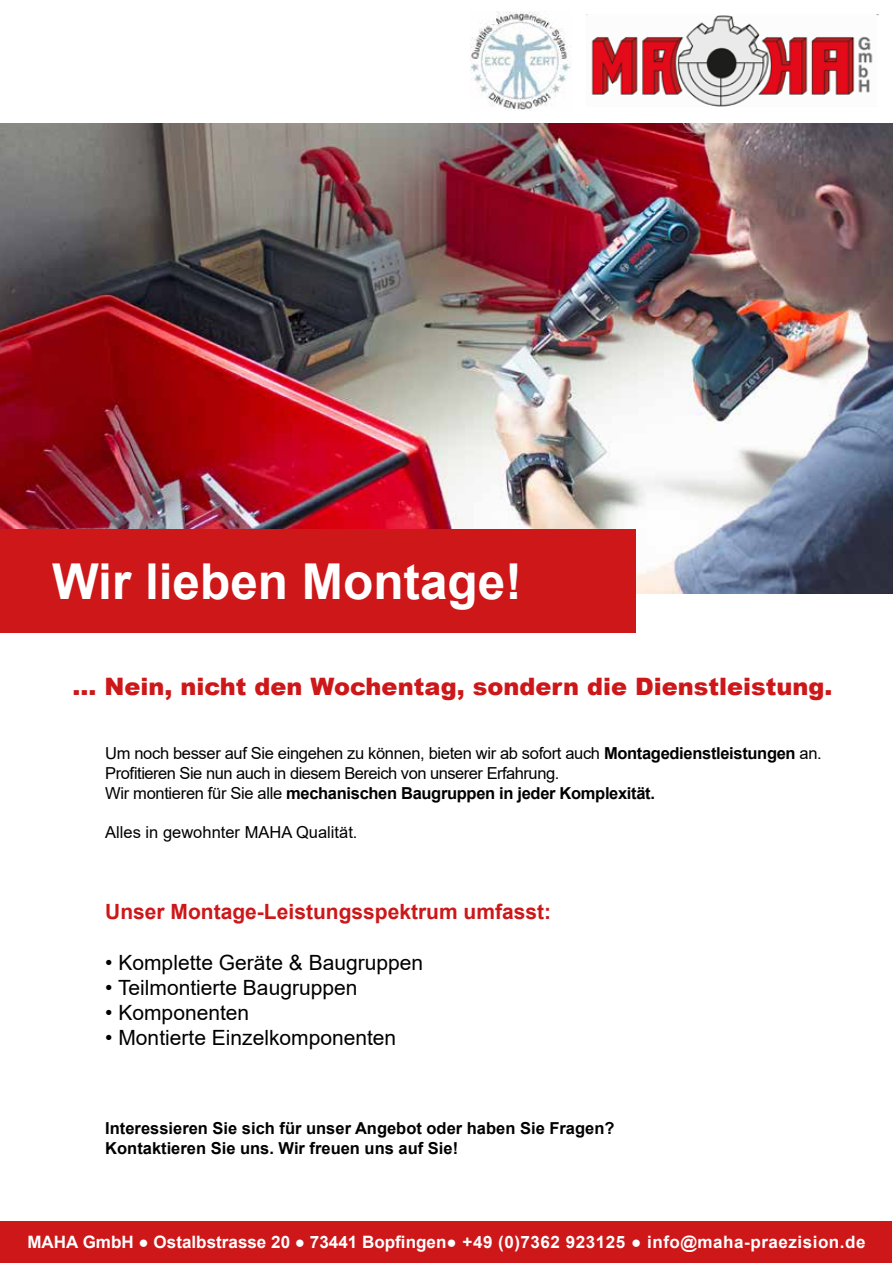
<style>
.page{position:relative;width:893px;height:1263px;background:#fff}
.page>*{position:absolute;margin:0;border:0;box-sizing:border-box;transform-origin:0 0}
.t1{font:700 49.5px "Arial";color:#fff}
.t2{font:900 24px "Arial";color:#cd1719}
.t3{font:21px "Arial";color:#000}
.t4{font:700 21px "Arial";color:#cd1719}
.t5{font:700 17.1px "Arial";color:#fff}
.t6{font:16.5px/19.8px "Arial";letter-spacing:-.02em;color:#000}
.t7{font:700 16.5px/19.8px "Arial";color:#000}
.t8{font:16.5px "Arial";color:#000}
.s1{font-weight:700}
</style>
<div class="page">
<img style="left:0;top:123px;width:893px;height:471px">
<div style="left:0;top:530px;width:636px;height:103px;background:#cd1719"></div>
<div style="left:1px;top:1221px;width:891px;height:41px;background:#cd1719"></div>
<img style="left:591px;top:15px;width:288px;height:91px">
<img style="left:471px;top:12px;width:100px;height:99px">
<h1 class="t1" style="left:52px;top:547px;width:471px">Wir lieben Montage!</h1>
<h2 class="t2" style="left:72px;top:669px;width:762px">… Nein, nicht den Wochentag, sondern die Dienstleistung.</h2>
<p class="t6" style="left:105px;top:743px;width:718px">Um noch besser auf Sie eingehen zu können, bieten wir ab sofort auch <span class="s1">Montagedienstleistungen</span> an.<br>Profitieren Sie nun auch in diesem Bereich von unserer Erfahrung.<br>Wir montieren für Sie alle <span class="s1">mechanischen Baugruppen in jeder Komplexität.</span></p>
<p class="t8" style="left:105px;top:821px;width:254px">Alles in gewohnter MAHA Qualität.</p>
<p class="t4" style="left:105px;top:897px;width:447px">Unser Montage-Leistungsspektrum umfasst:</p>
<p class="t3" style="left:105px;top:948px;width:319px">• Komplette Geräte &amp; Baugruppen</p>
<p class="t3" style="left:105px;top:973px;width:254px">• Teilmontierte Baugruppen</p>
<p class="t3" style="left:105px;top:998px;width:145px">• Komponenten</p>
<p class="t3" style="left:105px;top:1023px;width:292px">• Montierte Einzelkomponenten</p>
<p class="t7" style="left:105px;top:1118px;width:511px">Interessieren Sie sich für unser Angebot oder haben Sie Fragen?<br>Kontaktieren Sie uns. Wir freuen uns auf Sie!</p>
<p class="t5" style="left:27px;top:1230px;width:840px">MAHA GmbH ● Ostalbstrasse 20 ● 73441 Bopfingen● +49 (0)7362 923125 ● info@maha-praezision.de</p>
</div>
